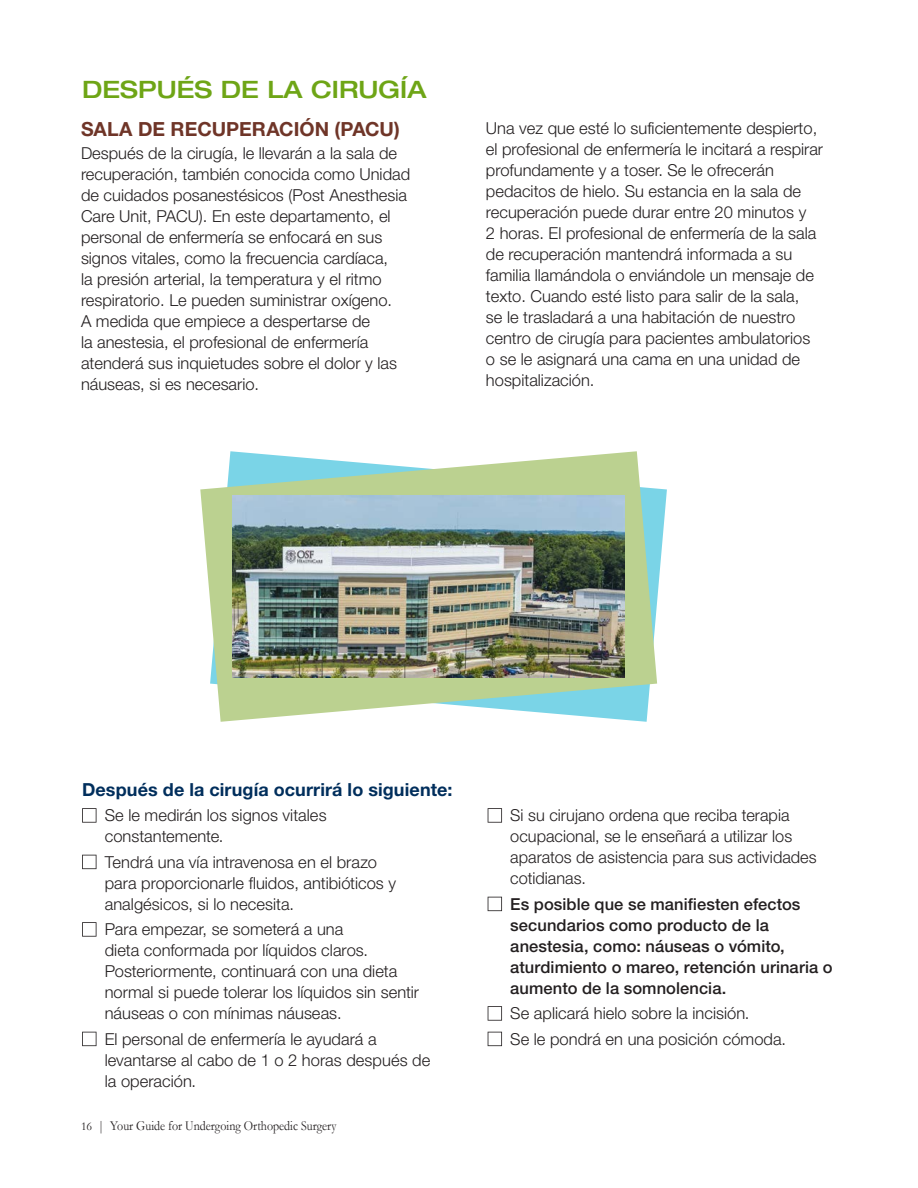
<style>
.page{position:relative;width:918px;height:1188px;background:#fff}
.page>*{position:absolute;margin:0;border:0;box-sizing:border-box;transform-origin:0 0}
.t1{font:500 expanded 24px "Helvetica Neue LT Pro";color:#6ea516}
.t2{font:700 19.5px "Helvetica Neue LT Pro";color:#6f3528}
.t3{font:700 18px "Helvetica Neue LT Pro";letter-spacing:.005em;color:#002e5c}
.t4{font:300 16.5px/21px "Helvetica Neue LT Pro";color:#231f20}
.t5{font:500 16.5px/21px "Helvetica Neue LT Pro";letter-spacing:.005em;color:#231f20}
.t6{font:13.8px "Garamond";color:#231f20;scale:.87 1}
.s1{font-size:12px}
</style>
<div class="page">
<svg style="left:82px;top:808px;width:15px;height:15px"></svg>
<svg style="left:82px;top:855px;width:15px;height:14px"></svg>
<svg style="left:82px;top:922px;width:15px;height:15px"></svg>
<svg style="left:82px;top:1032px;width:15px;height:14px"></svg>
<svg style="left:488px;top:808px;width:14px;height:15px"></svg>
<svg style="left:488px;top:897px;width:14px;height:14px"></svg>
<svg style="left:488px;top:1006px;width:14px;height:15px"></svg>
<svg style="left:488px;top:1032px;width:14px;height:14px"></svg>
<svg style="left:657px;top:488px;width:10px;height:114px"></svg>
<svg style="left:200px;top:451px;width:457px;height:271px;fill:#bbd190"></svg>
<img style="left:233px;top:496px;width:392px;height:181px">
<h1 class="t1" style="left:82px;top:74px;width:346px">DESPUÉS DE LA CIRUGÍA</h1>
<p class="t2" style="left:81px;top:117px;width:320px">SALA DE RECUPERACIÓN (PACU)</p>
<p class="t4" style="left:81px;top:142px;width:331px">Después de la cirugía, le llevarán a la sala de recuperación, también conocida como Unidad de cuidados posanestésicos (Post Anesthesia Care Unit, PACU). En este departamento, el personal de enfermería se enfocará en sus signos vitales, como la frecuencia cardíaca,<br>la presión arterial, la temperatura y el ritmo respiratorio. Le pueden suministrar oxígeno.<br>A medida que empiece a despertarse de<br>la anestesia, el profesional de enfermería atenderá sus inquietudes sobre el dolor y las náuseas, si es necesario.</p>
<p class="t4" style="left:486px;top:118px;width:339px">Una vez que esté lo suficientemente despierto, el profesional de enfermería le incitará a respirar profundamente y a toser. Se le ofrecerán pedacitos de hielo. Su estancia en la sala de recuperación puede durar entre 20 minutos y<br>2 horas. El profesional de enfermería de la sala de recuperación mantendrá informada a su familia llamándola o enviándole un mensaje de texto. Cuando esté listo para salir de la sala,<br>se le trasladará a una habitación de nuestro centro de cirugía para pacientes ambulatorios o se le asignará una cama en una unidad de hospitalización.</p>
<p class="t3" style="left:82px;top:778px;width:372px">Después de la cirugía ocurrirá lo siguiente:</p>
<p class="t4" style="left:105px;top:805px;width:223px">Se le medirán los signos vitales constantemente.</p>
<p class="t4" style="left:105px;top:851px;width:293px">Tendrá una vía intravenosa en el brazo para proporcionarle fluidos, antibióticos y analgésicos, si lo necesita.</p>
<p class="t4" style="left:105px;top:919px;width:316px">Para empezar, se someterá a una<br>dieta conformada por líquidos claros.<br>Posteriormente, continuará con una dieta normal si puede tolerar los líquidos sin sentir náuseas o con mínimas náuseas.</p>
<p class="t4" style="left:105px;top:1028px;width:327px">El personal de enfermería le ayudará a levantarse al cabo de 1 o 2 horas después de la operación.</p>
<p class="t6" style="left:81px;top:1116px;width:295px"><span class="s1">16</span> | Your Guide for Undergoing Orthopedic Surgery</p>
<p class="t4" style="left:510px;top:805px;width:308px">Si su cirujano ordena que reciba terapia ocupacional, se le enseñará a utilizar los aparatos de asistencia para sus actividades cotidianas.</p>
<p class="t5" style="left:510px;top:893px;width:324px">Es posible que se manifiesten efectos secundarios como producto de la anestesia, como: náuseas o vómito, aturdimiento o mareo, retención urinaria o aumento de la somnolencia.</p>
<p class="t4" style="left:510px;top:1000px;width:277px;line-height:25.5px">Se aplicará hielo sobre la incisión.<br>Se le pondrá en una posición cómoda.</p>
</div>
